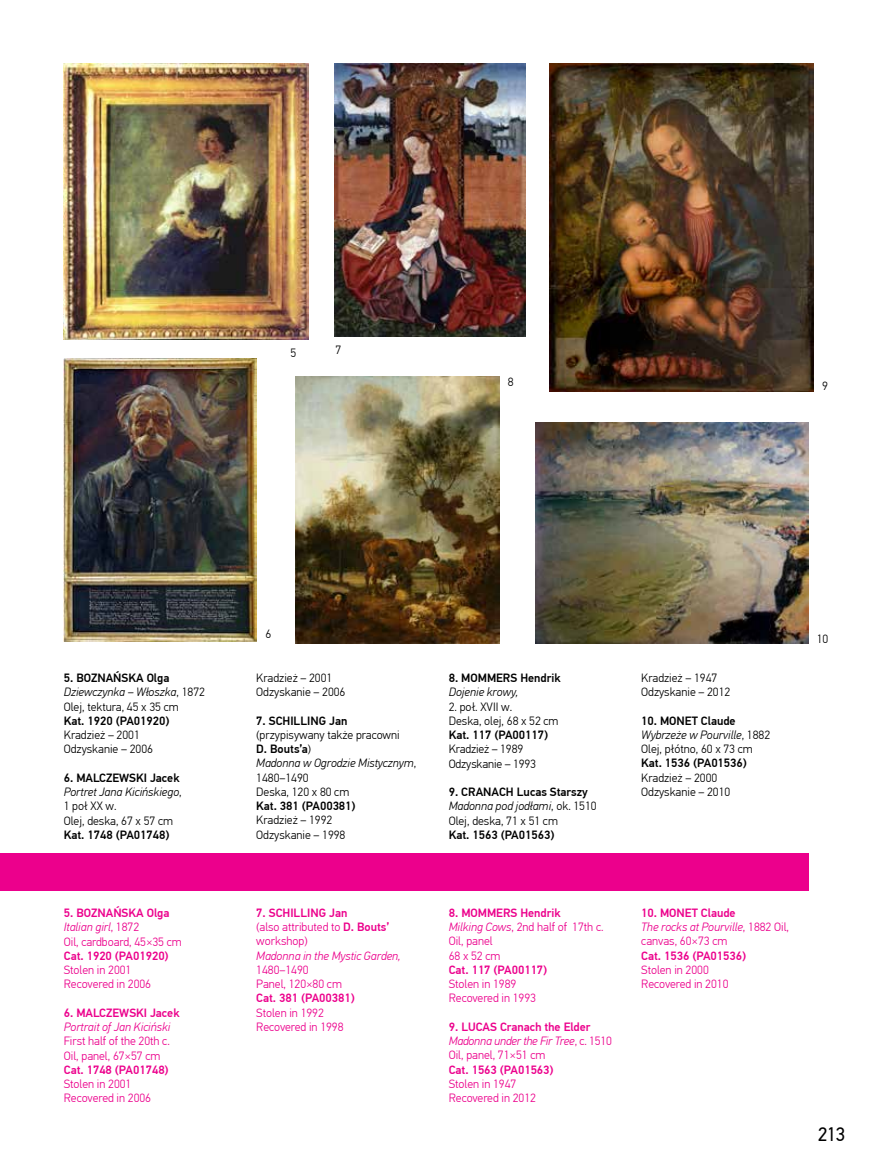
<style>
.page{position:relative;width:872px;height:1170px;background:#fff}
.page>*{position:absolute;margin:0;border:0;box-sizing:border-box;transform-origin:0 0}
.t1{font:19.5px "PF Din Text Pro";color:#000}
.t2{font:300 12px/14.2px "PF Din Text Pro";color:#000}
.t3{font:300 12px/14.2px "PF Din Text Pro";color:#ec008c}
.t4{font:500 12px "PF Din Text Pro";color:#000}
.t5{font:500 12px "PF Din Text Pro";color:#ec008c}
.t6{font:italic 300 12px "PF Din Text Pro";color:#ec008c}
.t7{font:italic 300 12px "PF Din Text Pro";color:#000}
.s1{font-weight:500}
.s2{font-style:italic}
</style>
<div class="page">
<div style="left:0;top:853px;width:808px;height:37px;background:#ec008c"></div>
<img style="left:296px;top:376px;width:203px;height:267px">
<img style="left:535px;top:422px;width:273px;height:221px">
<img style="left:64px;top:64px;width:244px;height:275px">
<img style="left:64px;top:359px;width:192px;height:282px">
<img style="left:550px;top:64px;width:263px;height:327px">
<img style="left:335px;top:64px;width:190px;height:272px">
<p class="t2" style="left:290px;top:346px;width:7px">5</p>
<p class="t2" style="left:335px;top:343px;width:7px">7</p>
<p class="t2" style="left:508px;top:374px;width:7px">8</p>
<p class="t2" style="left:822px;top:379px;width:7px">9</p>
<p class="t2" style="left:64px;top:671px;width:143px"><span class="s1">5. BOZNAŃSKA Olga<br></span><span class="s2">Dziewczynka – Włoszka</span>, 1872<br>Olej, tektura, 45 x 35 cm</p>
<p class="t4" style="left:64px;top:713px;width:107px">Kat. 1920 (PA01920)</p>
<p class="t2" style="left:64px;top:728px;width:91px">Kradzież – 2001<br>Odzyskanie – 2006</p>
<p class="t2" style="left:64px;top:770px;width:119px"><span class="s1">6. MALCZEWSKI Jacek<br></span><span class="s2">Portret Jana Kicińskiego</span>,<br>1 poł XX w.<br>Olej, deska, 67 x 57 cm</p>
<p class="t4" style="left:64px;top:827px;width:107px">Kat. 1748 (PA01748)</p>
<p class="t3" style="left:64px;top:905px;width:120px"><span class="s1">5. BOZNAŃSKA Olga<br></span><span class="s2">Italian girl</span>, 1872<br>Oil, cardboard, 45×35 cm</p>
<p class="t5" style="left:64px;top:948px;width:106px">Cat. 1920 (PA01920)</p>
<p class="t3" style="left:64px;top:962px;width:89px">Stolen in 2001<br>Recovered in 2006</p>
<p class="t5" style="left:64px;top:1005px;width:117px">6. MALCZEWSKI Jacek</p>
<p class="t6" style="left:64px;top:1019px;width:108px">Portrait of Jan Kiciński</p>
<p class="t3" style="left:64px;top:1034px;width:107px">First half of the 20th c.<br>Oil, panel, 67×57 cm</p>
<p class="t5" style="left:64px;top:1062px;width:106px">Cat. 1748 (PA01748)</p>
<p class="t3" style="left:64px;top:1076px;width:89px">Stolen in 2001<br>Recovered in 2006</p>
<p class="t2" style="left:265px;top:627px;width:7px">6</p>
<p class="t2" style="left:256px;top:670px;width:91px">Kradzież – 2001<br>Odzyskanie – 2006</p>
<p class="t4" style="left:256px;top:713px;width:93px">7. SCHILLING Jan</p>
<p class="t2" style="left:256px;top:727px;width:162px">(przypisywany także pracowni<br><span class="s1">D. Bouts’a</span>)<br><span class="s2">Madonna w Ogrodzie Mistycznym</span>,<br>1480–1490<br>Deska, 120 x 80 cm</p>
<p class="t4" style="left:256px;top:798px;width:101px">Kat. 381 (PA00381)</p>
<p class="t2" style="left:256px;top:813px;width:91px">Kradzież – 1992<br>Odzyskanie – 1998</p>
<p class="t3" style="left:256px;top:905px;width:135px"><span class="s1">7. SCHILLING Jan<br></span>(also attributed to <span class="s1">D. Bouts’ </span>workshop)</p>
<p class="t6" style="left:256px;top:948px;width:146px">Madonna in the Mystic Garden,</p>
<p class="t3" style="left:256px;top:962px;width:87px">1480–1490<br>Panel, 120×80 cm</p>
<p class="t5" style="left:256px;top:991px;width:100px">Cat. 381 (PA00381)</p>
<p class="t3" style="left:256px;top:1005px;width:89px">Stolen in 1992<br>Recovered in 1998</p>
<p class="t4" style="left:449px;top:670px;width:113px">8. MOMMERS Hendrik</p>
<p class="t7" style="left:449px;top:685px;width:71px">Dojenie krowy,</p>
<p class="t2" style="left:449px;top:699px;width:111px">2. poł. XVII w.<br>Deska, olej, 68 x 52 cm</p>
<p class="t4" style="left:449px;top:727px;width:101px">Kat. 117 (PA00117)</p>
<p class="t2" style="left:449px;top:742px;width:89px">Kradzież – 1989<br>Odzyskanie – 1993</p>
<p class="t2" style="left:449px;top:785px;width:149px"><span class="s1">9. CRANACH Lucas Starszy<br></span><span class="s2">Madonna pod jodłami</span>, ok. 1510<br>Olej, deska, 71 x 51 cm</p>
<p class="t4" style="left:449px;top:827px;width:107px">Kat. 1563 (PA01563)</p>
<p class="t3" style="left:449px;top:905px;width:156px"><span class="s1">8. MOMMERS Hendrik<br></span><span class="s2">Milking Cows</span>, 2nd half of 17th c.<br>Oil, panel<br>68 x 52 cm</p>
<p class="t5" style="left:449px;top:962px;width:100px">Cat. 117 (PA00117)</p>
<p class="t3" style="left:449px;top:976px;width:89px">Stolen in 1989<br>Recovered in 1993</p>
<p class="t3" style="left:449px;top:1019px;width:165px"><span class="s1">9. LUCAS Cranach the Elder<br></span><span class="s2">Madonna under the Fir Tree</span>, c. 1510<br>Oil, panel, 71×51 cm</p>
<p class="t5" style="left:449px;top:1062px;width:106px">Cat. 1563 (PA01563)</p>
<p class="t3" style="left:449px;top:1076px;width:89px">Stolen in 1947<br>Recovered in 2012</p>
<p class="t2" style="left:641px;top:670px;width:91px">Kradzież – 1947<br>Odzyskanie – 2012</p>
<p class="t2" style="left:641px;top:713px;width:130px"><span class="s1">10. MONET Claude<br></span><span class="s2">Wybrzeże w Pourville</span>, 1882<br>Olej, płótno, 60 x 73 cm</p>
<p class="t4" style="left:641px;top:756px;width:107px">Kat. 1536 (PA01536)</p>
<p class="t2" style="left:641px;top:770px;width:91px">Kradzież – 2000<br>Odzyskanie – 2010</p>
<p class="t2" style="left:816px;top:631px;width:13px">10</p>
<p class="t3" style="left:641px;top:905px;width:149px"><span class="s1">10. MONET Claude<br></span><span class="s2">The rocks at Pourville</span>, 1882 Oil, canvas, 60×73 cm</p>
<p class="t5" style="left:641px;top:948px;width:106px">Cat. 1536 (PA01536)</p>
<p class="t3" style="left:641px;top:962px;width:89px">Stolen in 2000<br>Recovered in 2010</p>
<h1 class="t1" style="left:818px;top:1122px;width:29px">213</h1>
</div>
